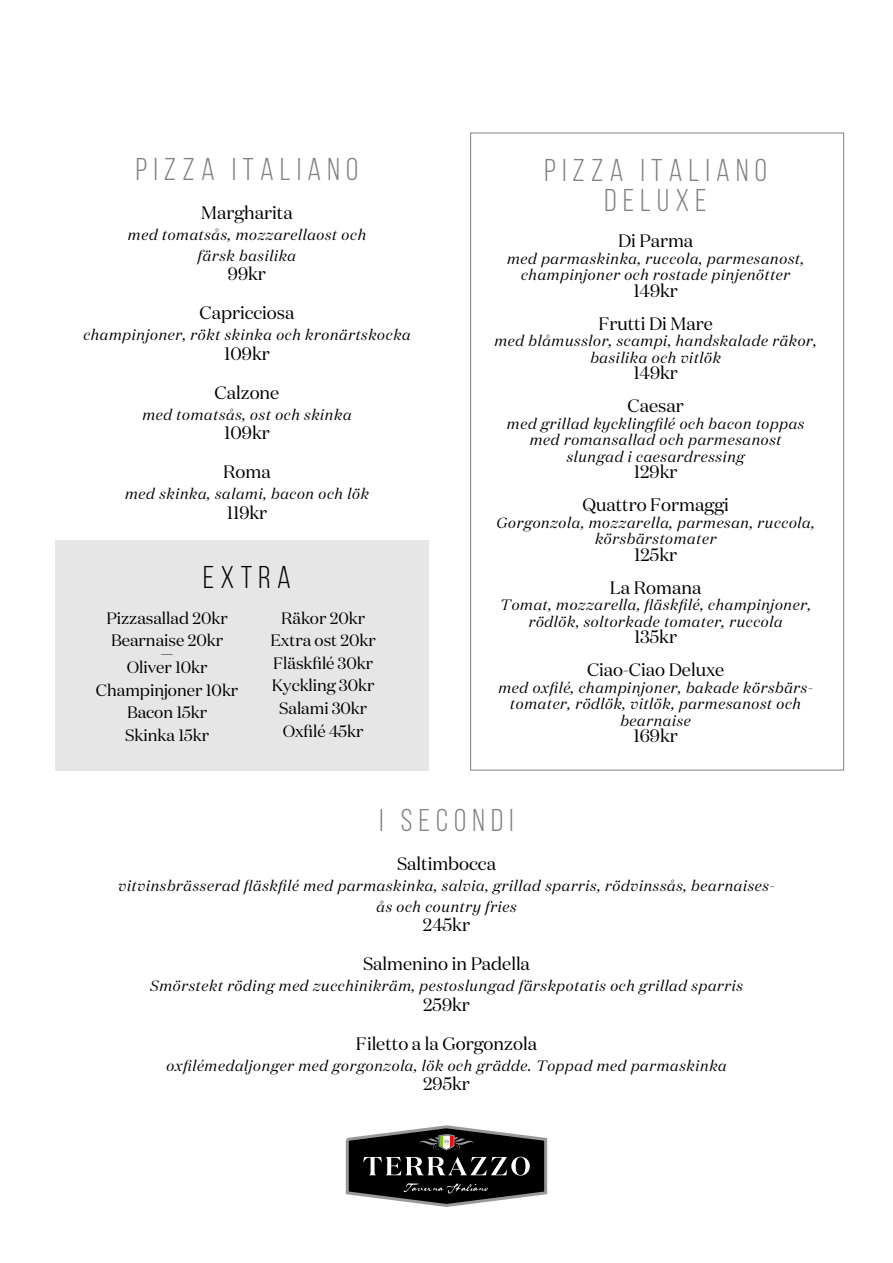
<style>
.page{position:relative;width:893px;height:1263px;background:#fff}
.page>*{position:absolute;margin:0;border:0;box-sizing:border-box;transform-origin:0 0}
.t1{font:31.5px/30px "Bebas Neue";letter-spacing:.2em;color:#808080;text-align:center}
.t2{font:31.5px "Bebas Neue";letter-spacing:.2em;color:#000}
.t3{font:18px/39px "Domaine Disp";color:#000;text-align:center}
.t4{font:16.5px/22.5px "Domaine Disp";color:#000;text-align:center}
.t5{font:italic 15px/16.5px "Domaine Disp";letter-spacing:.05em;color:#000;text-align:center}
</style>
<div class="page">
<div style="left:56px;top:540px;width:373px;height:230px;background:#e6e6e6"></div>
<svg style="left:345px;top:1125px;width:203px;height:82px"></svg>
<h1 class="t1" style="left:136px;top:154px;width:224px">PIZZA ITALIANO</h1>
<p class="t3" style="left:201px;top:193px;width:93px">Margharita</p>
<p class="t5" style="left:128px;top:224px;width:240px;line-height:21px">med tomatsås, mozzarellaost och färsk basilika</p>
<p class="t3" style="left:200px;top:254px;width:96px">99kr<br>Capricciosa</p>
<p class="t5" style="left:83px;top:326px;width:329px">champinjoner, rökt skinka och kronärtskocka</p>
<p class="t3" style="left:215px;top:334px;width:66px">109kr<br>Calzone</p>
<p class="t5" style="left:142px;top:406px;width:210px">med tomatsås, ost och skinka</p>
<p class="t3" style="left:223px;top:413px;width:49px;text-align:left">109kr<br>Roma</p>
<p class="t5" style="left:125px;top:485px;width:245px">med skinka, salami, bacon och lök</p>
<p class="t3" style="left:227px;top:493px;width:42px">119kr</p>
<h1 class="t2" style="left:203px;top:560px;width:89px">EXTRA</h1>
<p class="t4" style="left:106px;top:607px;width:123px;text-align:left">Pizzasallad 20kr<br>Bearnaise 20kr</p>
<p class="t4" style="left:127px;top:647px;width:82px;line-height:13.5px">—<br>Oliver 10kr</p>
<p class="t4" style="left:96px;top:679px;width:144px">Champinjoner 10kr<br>Bacon 15kr<br>Skinka 15kr</p>
<p class="t4" style="left:270px;top:607px;width:107px">Räkor 20kr<br>Extra ost 20kr<br>Fläskfilé 30kr<br>Kyckling 30kr<br>Salami 30kr<br>Oxfilé 45kr</p>
<h1 class="t1" style="left:544px;top:155px;width:224px">PIZZA ITALIANO<br>DELUXE</h1>
<p class="t3" style="left:618px;top:221px;width:77px">Di Parma</p>
<p class="t5" style="left:507px;top:250px;width:298px">med parmaskinka, ruccola, parmesanost, champinjoner och rostade pinjenötter</p>
<p class="t3" style="left:598px;top:274px;width:116px;line-height:33px">149kr<br>Frutti Di Mare</p>
<p class="t5" style="left:494px;top:332px;width:324px">med blåmusslor, scampi, handskalade räkor, basilika och vitlök</p>
<p class="t3" style="left:628px;top:356px;width:58px;line-height:33px">149kr<br>Caesar</p>
<p class="t5" style="left:507px;top:415px;width:299px">med grillad kycklingfilé och bacon toppas med romansallad och parmesanost slungad i caesardressing</p>
<p class="t3" style="left:582px;top:455px;width:148px;line-height:33px">129kr<br>Quattro Formaggi</p>
<p class="t5" style="left:497px;top:514px;width:320px">Gorgonzola, mozzarella, parmesan, ruccola, körsbärstomater</p>
<p class="t3" style="left:610px;top:538px;width:93px;line-height:33px">125kr<br>La Romana</p>
<p class="t5" style="left:500px;top:596px;width:312px">Tomat, mozzarella, fläskfilé, champinjoner, rödlök, soltorkade tomater, ruccola</p>
<p class="t3" style="left:587px;top:620px;width:139px;line-height:33px">135kr<br>Ciao-Ciao Deluxe</p>
<p class="t5" style="left:498px;top:679px;width:316px">med oxfilé, champinjoner, bakade körsbärs&shy;tomater, rödlök, vitlök, parmesanost och bearnaise</p>
<p class="t3" style="left:633px;top:716px;width:46px">169kr</p>
<h1 class="t1" style="left:379px;top:805px;width:136px">I SECONDI</h1>
<p class="t3" style="left:397px;top:844px;width:100px">Saltimbocca</p>
<p class="t5" style="left:119px;top:875px;width:657px;line-height:21px">vitvinsbrässerad fläskfilé med parmaskinka, salvia, grillad sparris, rödvinssås, bearnaises&shy;ås och country fries</p>
<p class="t3" style="left:363px;top:905px;width:168px">245kr<br>Salmenino in Padella</p>
<p class="t5" style="left:150px;top:977px;width:594px">Smörstekt röding med zucchinikräm, pestoslungad färskpotatis och grillad sparris</p>
<p class="t3" style="left:356px;top:985px;width:183px">259kr<br>Filetto a la Gorgonzola</p>
<p class="t5" style="left:166px;top:1057px;width:562px">oxfilémedaljonger med gorgonzola, lök och grädde. Toppad med parmaskinka</p>
<p class="t3" style="left:423px;top:1064px;width:48px">295kr</p>
</div>
